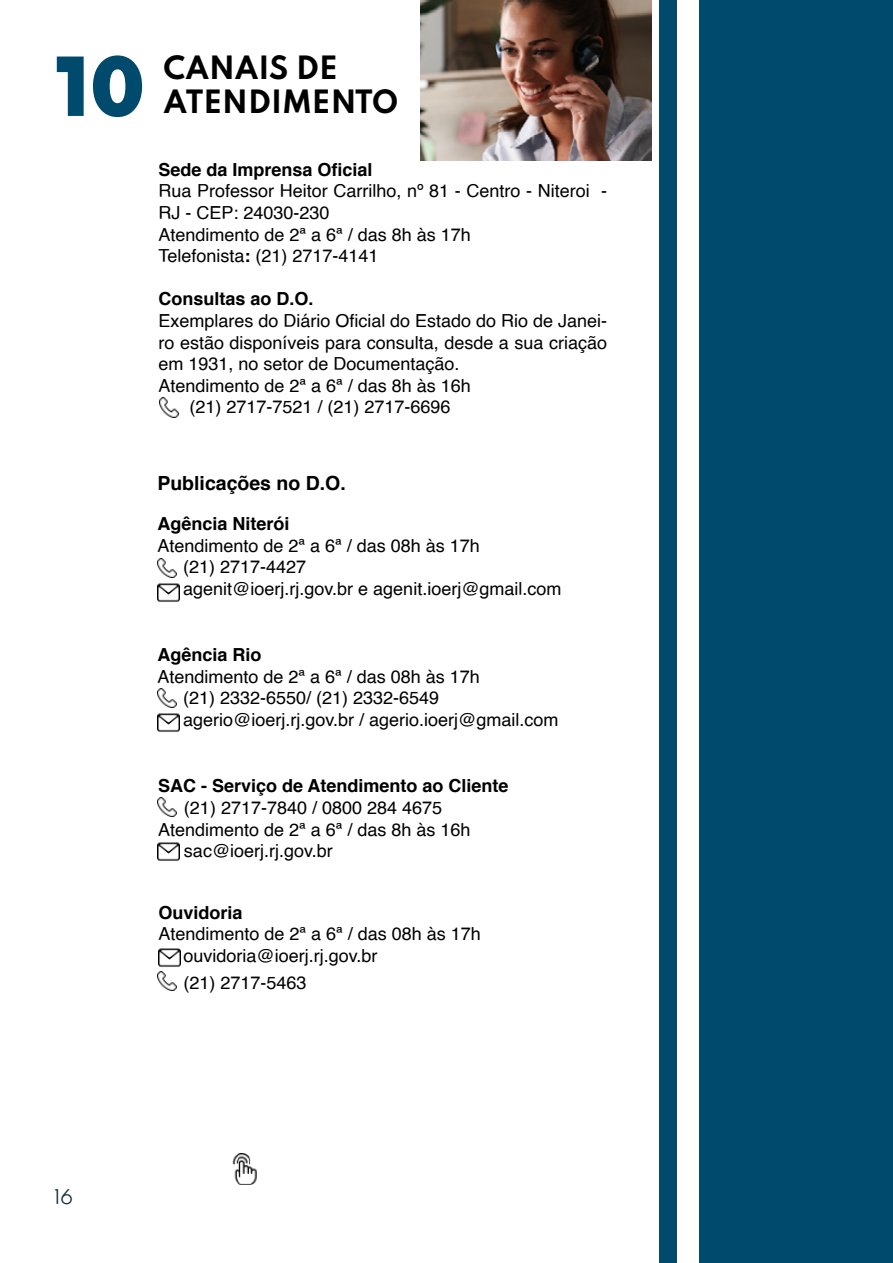
<style>
.page{position:relative;width:893px;height:1263px;background:#fff}
.page>*{position:absolute;margin:0;border:0;box-sizing:border-box;transform-origin:0 0}
.t1{font:900 72px "Spartan";color:#004b6d}
.t2{font:700 28.5px "Spartan";color:#000}
.t3{font:700 19.5px "Helvetica";color:#000}
.t4{font:18px/21.6px "Helvetica";color:#000}
.t5{font:700 18px "Helvetica";color:#000}
.t6{font:18px "Spartan";color:#15293c}
.s1{font-weight:700}
</style>
<div class="page">
<div style="left:699px;top:0;width:194px;height:1263px;background:#004b6d"></div>
<img style="left:157px;top:842px;width:22px;height:19px">
<img style="left:157px;top:797px;width:20px;height:20px">
<img style="left:157px;top:713px;width:22px;height:19px">
<img style="left:157px;top:688px;width:20px;height:19px">
<img style="left:158px;top:948px;width:22px;height:19px">
<img style="left:157px;top:583px;width:22px;height:19px">
<img style="left:157px;top:558px;width:20px;height:19px">
<img style="left:159px;top:398px;width:20px;height:19px">
<img style="left:157px;top:972px;width:20px;height:19px">
<img style="left:232px;top:1154px;width:25px;height:30px">
<img style="left:420px;top:0;width:232px;height:160px">
<div style="left:659px;top:0;width:17px;height:1263px;background:#004b6d"></div>
<h1 class="t1" style="left:57px;top:33px;width:89px">10</h1>
<h2 class="t2" style="left:164px;top:46px;width:176px">CANAIS DE</h2>
<h2 class="t2" style="left:164px;top:80px;width:236px">ATENDIMENTO</h2>
<p class="t5" style="left:158px;top:155px;width:216px">Sede da Imprensa Oficial</p>
<p class="t4" style="left:158px;top:181px;width:450px">Rua Professor Heitor Carrilho, nº 81 - Centro - Niteroi - RJ - CEP: 24030-230<br>Atendimento de 2ª a 6ª / das 8h às 17h<br>Telefonista<span class="s1">:</span> (21) 2717-4141</p>
<p class="t5" style="left:158px;top:285px;width:157px">Consultas ao D.O.</p>
<p class="t4" style="left:158px;top:310px;width:450px">Exemplares do Diário Oficial do Estado do Rio de Janei-</p>
<p class="t4" style="left:158px;top:332px;width:450px">ro estão disponíveis para consulta, desde a sua criação</p>
<p class="t4" style="left:158px;top:354px;width:303px">em 1931, no setor de Documentação.</p>
<p class="t4" style="left:158px;top:375px;width:314px">Atendimento de 2ª a 6ª / das 8h às 16h</p>
<p class="t4" style="left:189px;top:397px;width:263px">(21) 2717-7521 / (21) 2717-6696</p>
<p class="t3" style="left:157px;top:467px;width:190px">Publicações no D.O.</p>
<p class="t5" style="left:157px;top:509px;width:134px">Agência Niterói</p>
<p class="t4" style="left:183px;top:535px;width:380px;text-indent:-26px">Atendimento de 2ª a 6ª / das 08h às 17h<br>(21) 2717-4427<br>agenit@ioerj.rj.gov.br e agenit.ioerj@gmail.com</p>
<p class="t5" style="left:157px;top:640px;width:106px">Agência Rio</p>
<p class="t4" style="left:183px;top:666px;width:377px;text-indent:-26px">Atendimento de 2ª a 6ª / das 08h às 17h<br>(21) 2332-6550/ (21) 2332-6549 agerio@ioerj.rj.gov.br / agerio.ioerj@gmail.com</p>
<p class="t5" style="left:158px;top:771px;width:352px">SAC - Serviço de Atendimento ao Cliente</p>
<p class="t4" style="left:184px;top:797px;width:260px">(21) 2717-7840 / 0800 284 4675</p>
<p class="t4" style="left:158px;top:819px;width:314px">Atendimento de 2ª a 6ª / das 8h às 16h</p>
<p class="t4" style="left:184px;top:841px;width:150px">sac@ioerj.rj.gov.br</p>
<p class="t5" style="left:158px;top:898px;width:86px">Ouvidoria</p>
<p class="t4" style="left:183px;top:924px;width:299px;text-indent:-25px">Atendimento de 2ª a 6ª / das 08h às 17h ouvidoria@ioerj.rj.gov.br</p>
<p class="t4" style="left:183px;top:972px;width:125px">(21) 2717-5463</p>
<p class="t6" style="left:54px;top:1183px;width:21px">16</p>
</div>
